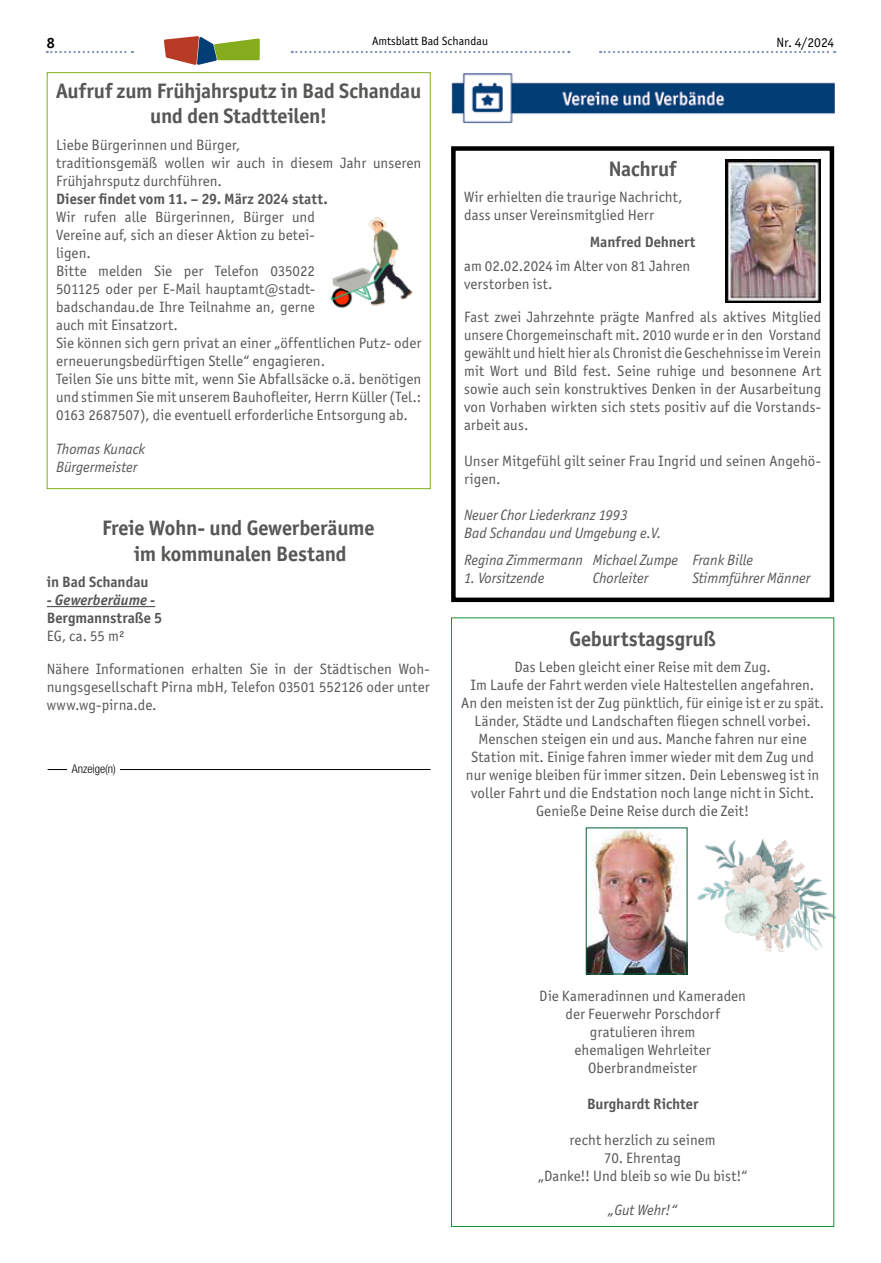
<style>
.page{position:relative;width:881px;height:1263px;background:#fff}
.page>*{position:absolute;margin:0;border:0;box-sizing:border-box;transform-origin:0 0}
.t1{font:700 21px/25.2px "Officina San ITC";letter-spacing:-.01em;color:#575756;text-align:center}
.t2{font:15px/18px "Officina San ITC";letter-spacing:.005em;color:#575756}
.t3{font:italic 15px/18px "Officina San ITC";color:#575756}
.t4{font:700 15px "Officina San ITC";color:#575756}
.t5{font:italic 700 15px "Officina San ITC";letter-spacing:.005em;color:#575756}
.t6{font:700 15px "Officina San ITC";color:#000}
.t7{font:13.5px "Officina San ITC";color:#000}
.t8{font:12px "Officina San ITC";color:#000}
.t9{font:300 condensed 12px "Helvetica Neue LT";color:#000}
</style>
<div class="page">
<svg style="left:291px;top:51px;width:278px;height:2px"></svg>
<svg style="left:47px;top:51px;width:86px;height:2px"></svg>
<svg style="left:600px;top:51px;width:234px;height:2px"></svg>
<svg style="left:164px;top:36px;width:95px;height:29px"></svg>
<img style="left:451px;top:73px;width:382px;height:51px">
<div style="left:451px;top:146px;width:382px;height:456px;border:4px solid #000"></div>
<img style="left:587px;top:830px;width:98px;height:142px">
<div style="left:585px;top:828px;width:102px;height:146px;border:1px solid #005f35"></div>
<img style="left:330px;top:217px;width:83px;height:91px">
<hr style="left:47px;top:606px;width:108px;height:1px;background:#575756">
<hr style="left:48px;top:769px;width:382px;height:1px;background:#000">
<div style="left:67px;top:765px;width:53px;height:7px;background:#fff"></div>
<img style="left:725px;top:159px;width:94px;height:143px">
<img style="left:697px;top:838px;width:139px;height:114px">
<p class="t6" style="left:47px;top:34px;width:10px">8</p>
<p class="t8" style="left:372px;top:34px;width:117px">Amtsblatt Bad Schandau</p>
<p class="t7" style="left:776px;top:34px;width:59px">Nr. 4/2024</p>
<h1 class="t1" style="left:56px;top:78px;width:366px">Aufruf zum Frühjahrsputz in Bad Schandau und den Stadtteilen!</h1>
<p class="t2" style="left:56px;top:136px;width:366px">Liebe Bürgerinnen und Bürger,<br>traditionsgemäß wollen wir auch in diesem Jahr unseren<br>Frühjahrsputz durchführen.</p>
<p class="t4" style="left:56px;top:189px;width:273px">Dieser findet vom 11. – 29. März 2024 statt.</p>
<p class="t2" style="left:56px;top:208px;width:366px">Wir rufen alle Bürgerinnen, Bürger und<br>Vereine auf, sich an dieser Aktion zu betei-<br>ligen.<br>Bitte melden Sie per Telefon 035022<br>501125 oder per E-Mail hauptamt@stadt-<br>badschandau.de Ihre Teilnahme an, gerne<br>auch mit Einsatzort.<br>Sie können sich gern privat an einer „öffentlichen Putz- oder erneuerungsbedürftigen Stelle“ engagieren.<br>Teilen Sie uns bitte mit, wenn Sie Abfallsäcke o.ä. benötigen und stimmen Sie mit unserem Bauhofleiter, Herrn Küller (Tel.:<br>0163 2687507), die eventuell erforderliche Entsorgung ab.</p>
<p class="t3" style="left:56px;top:440px;width:90px">Thomas Kunack<br>Bürgermeister</p>
<h1 class="t1" style="left:102px;top:515px;width:274px">Freie Wohn- und Gewerberäume im kommunalen Bestand</h1>
<p class="t4" style="left:47px;top:573px;width:103px">in Bad Schandau</p>
<p class="t5" style="left:47px;top:591px;width:110px">- Gewerberäume -</p>
<p class="t4" style="left:47px;top:609px;width:117px">Bergmannstraße 5</p>
<p class="t2" style="left:47px;top:627px;width:79px">EG, ca. 55 m²</p>
<p class="t2" style="left:47px;top:660px;width:384px;text-align:justify">Nähere Informationen erhalten Sie in der Städtischen Woh&shy;nungsgesellschaft Pirna mbH, Telefon 03501 552126 oder unter www.wg-pirna.de.</p>
<p class="t9" style="left:72px;top:762px;width:45px">Anzeige(n)</p>
<h1 class="t1" style="left:608px;top:156px;width:69px">Nachruf</h1>
<p class="t2" style="left:464px;top:188px;width:220px">Wir erhielten die traurige Nachricht, dass unser Vereinsmitglied Herr</p>
<p class="t4" style="left:589px;top:232px;width:107px">Manfred Dehnert</p>
<p class="t2" style="left:464px;top:257px;width:227px">am 02.02.2024 im Alter von 81 Jahren verstorben ist.</p>
<p class="t2" style="left:464px;top:308px;width:358px;text-align:justify">Fast zwei Jahrzehnte prägte Manfred als aktives Mitglied unsere Chorgemeinschaft mit. 2010 wurde er in den Vorstand gewählt und hielt hier als Chronist die Geschehnisse im Verein mit Wort und Bild fest. Seine ruhige und besonnene Art sowie auch sein konstruktives Denken in der Ausarbeitung von Vorhaben wirkten sich stets positiv auf die Vorstands&shy;arbeit aus.</p>
<p class="t2" style="left:464px;top:452px;width:358px">Unser Mitgefühl gilt seiner Frau Ingrid und seinen Angehö&shy;rigen.</p>
<p class="t3" style="left:464px;top:506px;width:199px">Neuer Chor Liederkranz 1993<br>Bad Schandau und Umgebung e.V.</p>
<p class="t3" style="left:464px;top:551px;width:290px">Regina Zimmermann Michael Zumpe Frank Bille</p>
<p class="t3" style="left:464px;top:569px;width:82px">1. Vorsitzende</p>
<p class="t3" style="left:592px;top:569px;width:57px">Chorleiter</p>
<p class="t3" style="left:692px;top:569px;width:119px">Stimmführer Männer</p>
<h1 class="t1" style="left:569px;top:626px;width:148px">Geburtstagsgruß</h1>
<p class="t2" style="left:461px;top:658px;width:364px;text-align:center">Das Leben gleicht einer Reise mit dem Zug.<br>Im Laufe der Fahrt werden viele Haltestellen angefahren.<br>An den meisten ist der Zug pünktlich, für einige ist er zu spät.<br>Länder, Städte und Landschaften fliegen schnell vorbei.<br>Menschen steigen ein und aus. Manche fahren nur eine Station mit. Einige fahren immer wieder mit dem Zug und nur wenige bleiben für immer sitzen. Dein Lebensweg ist in voller Fahrt und die Endstation noch lange nicht in Sicht.<br>Genieße Deine Reise durch die Zeit!</p>
<p class="t2" style="left:539px;top:986px;width:208px;text-align:center">Die Kameradinnen und Kameraden der Feuerwehr Porschdorf gratulieren ihrem<br>ehemaligen Wehrleiter<br>Oberbrandmeister</p>
<p class="t4" style="left:586px;top:1094px;width:113px">Burghardt Richter</p>
<p class="t2" style="left:569px;top:1130px;width:148px">recht herzlich zu seinem</p>
<p class="t2" style="left:537px;top:1148px;width:211px;text-align:center">70. Ehrentag<br>„Danke!! Und bleib so wie Du bist!“</p>
<p class="t3" style="left:607px;top:1201px;width:71px">„Gut Wehr!“</p>
</div>
